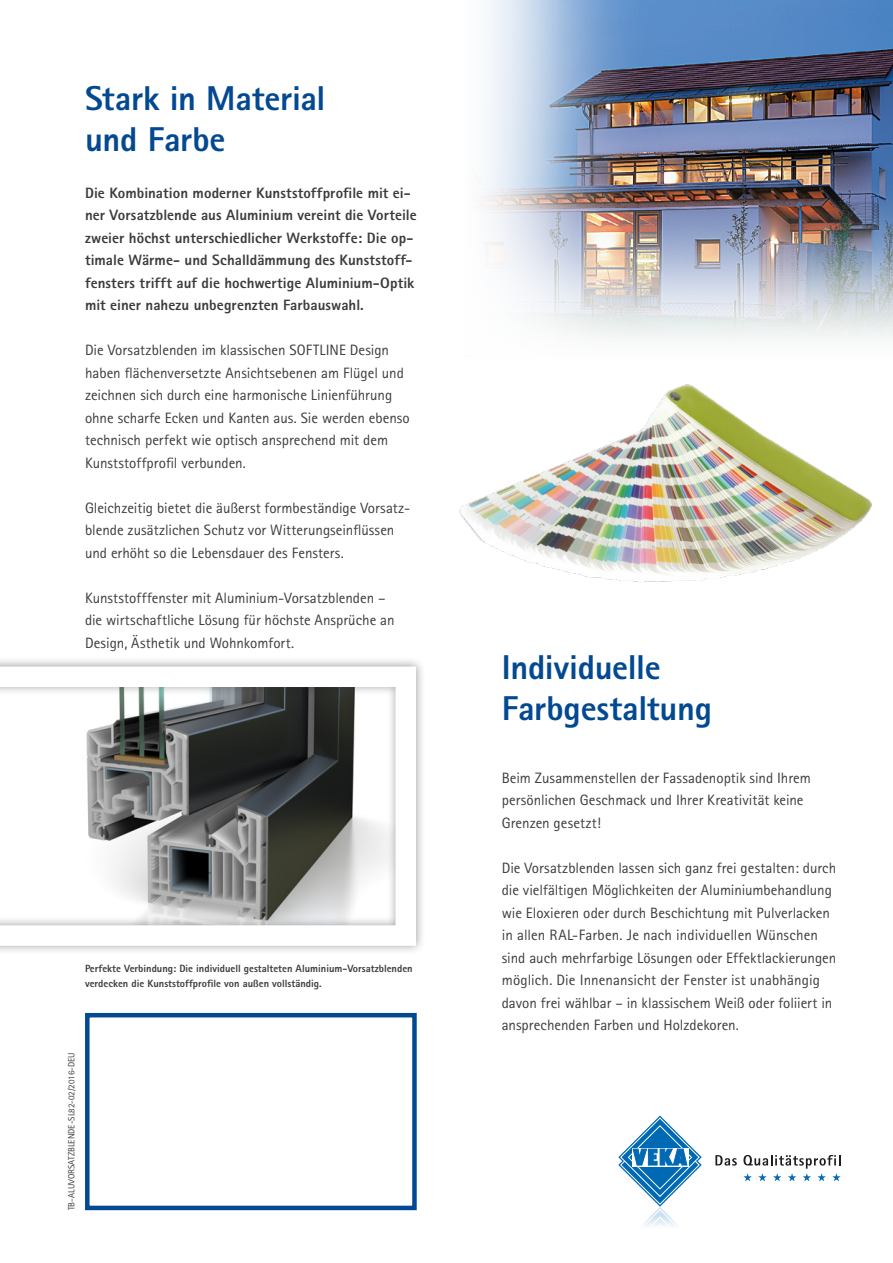
<style>
.page{position:relative;width:893px;height:1263px;background:#fff}
.page>*{position:absolute;margin:0;border:0;box-sizing:border-box;transform-origin:0 0}
.t1{font:800 34.5px/41.4px "Rotis Sans Serif";letter-spacing:-.01em;color:#034991}
.t2{font:15px/22.5px "Rotis Sans Serif";color:#3c3c3b}
.t3{font:800 15px/22.5px "Rotis Sans Serif";letter-spacing:.005em;color:#3c3c3b}
.t4{font:800 10.5px/15px "Rotis Sans Serif";color:#3c3c3b}
.t5{font:9px "Rotis Sans Serif";color:#3c3c3b}
</style>
<div class="page">
<img style="left:651px;top:0;width:242px;height:171px">
<img style="left:651px;top:171px;width:242px;height:167px">
<img style="left:483px;top:0;width:168px;height:338px">
<svg style="left:715px;top:1155px;width:22px;height:10px"></svg>
<svg style="left:743px;top:1155px;width:98px;height:26px"></svg>
<svg style="left:618px;top:1115px;width:84px;height:111px"></svg>
<div style="left:85px;top:1013px;width:332px;height:197px;border:4px solid #034991"></div>
<div style="left:0;top:657px;width:426px;height:298px;background:#1d1d1b;opacity:.45"></div>
<svg style="left:0;top:666px;width:416px;height:280px"></svg>
<img style="left:459px;top:384px;width:413px;height:199px">
<h1 class="t1" style="left:85px;top:77px;width:242px">Stark in Material und Farbe</h1>
<p class="t3" style="left:85px;top:181px;width:333px">Die Kombination moderner Kunststoffprofile mit ei&shy;ner Vorsatzblende aus Aluminium vereint die Vorteile zweier höchst unterschiedlicher Werkstoffe: Die op&shy;timale Wärme- und Schalldämmung des Kunststoff&shy;fensters trifft auf die hochwertige Aluminium-Optik mit einer nahezu unbegrenzten Farbauswahl.</p>
<p class="t2" style="left:85px;top:339px;width:326px">Die Vorsatzblenden im klassischen SOFTLINE Design haben flächenversetzte Ansichtsebenen am Flügel und zeichnen sich durch eine harmonische Linienführung ohne scharfe Ecken und Kanten aus. Sie werden ebenso technisch perfekt wie optisch ansprechend mit dem Kunststoffprofil verbunden.</p>
<p class="t2" style="left:85px;top:496px;width:327px">Gleichzeitig bietet die äußerst formbeständige Vorsatz&shy;blende zusätzlichen Schutz vor Witterungseinflüssen und erhöht so die Lebensdauer des Fensters.</p>
<p class="t2" style="left:85px;top:586px;width:311px">Kunststofffenster mit Aluminium-Vorsatzblenden – die wirtschaftliche Lösung für höchste Ansprüche an<br>Design, Ästhetik und Wohnkomfort.</p>
<p class="t4" style="left:85px;top:960px;width:329px">Perfekte Verbindung: Die individuell gestalteten Aluminium-Vorsatzblenden verdecken die Kunststoffprofile von außen vollständig.</p>
<p class="t5" style="left:66px;top:1210px;width:159px;rotate:-90deg">TB-ALUVORSATZBLENDE-SL82-02/2016-DEU</p>
<h1 class="t1" style="left:502px;top:646px;width:212px">Individuelle<br>Farbgestaltung</h1>
<p class="t2" style="left:502px;top:766px;width:311px">Beim Zusammenstellen der Fassadenoptik sind Ihrem persönlichen Geschmack und Ihrer Kreativität keine<br>Grenzen gesetzt!</p>
<p class="t2" style="left:502px;top:856px;width:336px">Die Vorsatzblenden lassen sich ganz frei gestalten: durch die vielfältigen Möglichkeiten der Aluminiumbehandlung wie Eloxieren oder durch Beschichtung mit Pulverlacken in allen RAL-Farben. Je nach individuellen Wünschen sind auch mehrfarbige Lösungen oder Effektlackierungen möglich. Die Innenansicht der Fenster ist unabhängig davon frei wählbar – in klassischem Weiß oder foliiert in ansprechenden Farben und Holzdekoren.</p>
</div>
